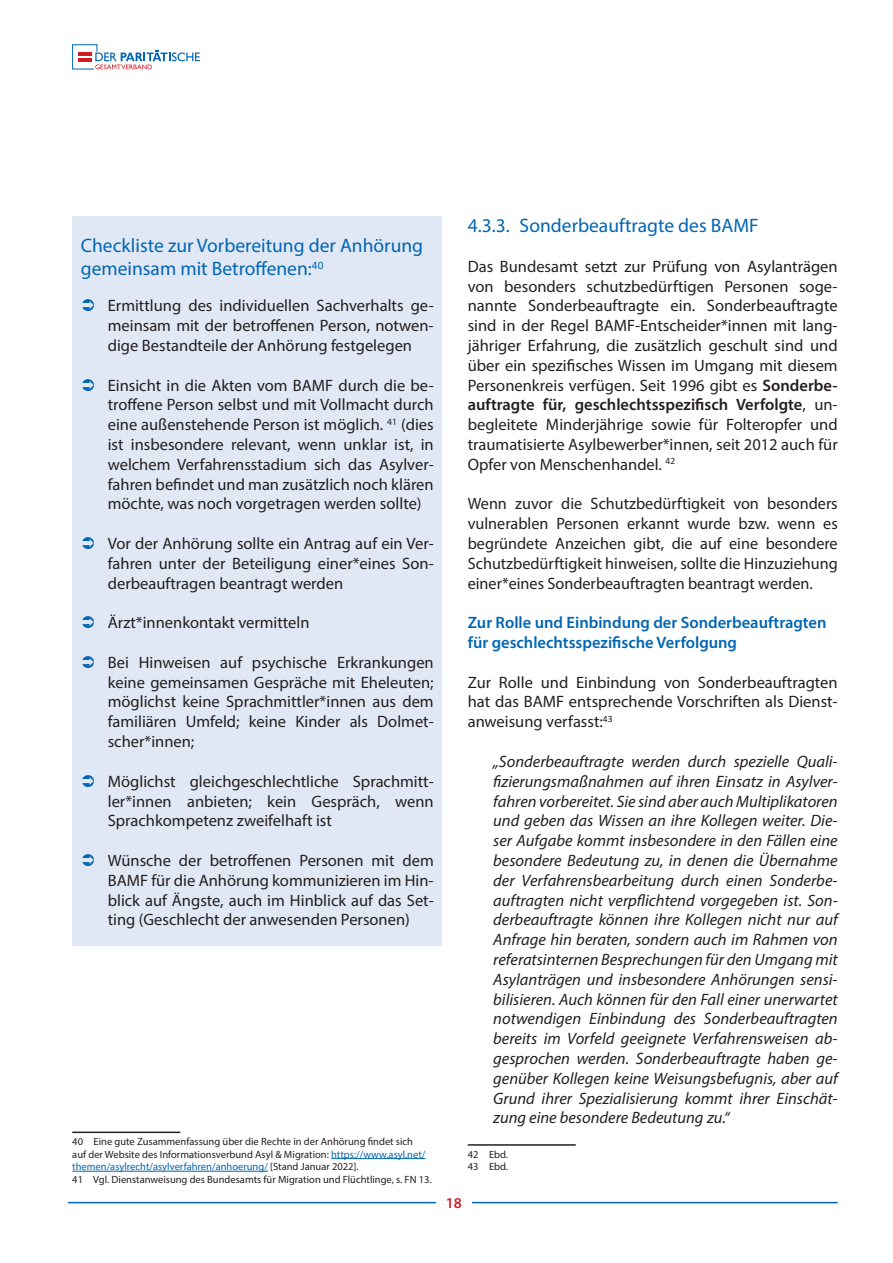
<style>
.page{position:relative;width:893px;height:1263px;background:#fff}
.page>*{position:absolute;margin:0;border:0;box-sizing:border-box;transform-origin:0 0}
.t1{font:19.5px/23.4px "Myriad Pro";color:#0166b3}
.t2{font:16.5px/19.8px "Myriad Pro";color:#231f20;text-align:justify}
.t3{font:italic 16.5px/19.8px "Myriad Pro";color:#231f20;text-align:justify}
.t4{font:600 16.5px/19.8px "Myriad Pro";color:#0166b3}
.t5{font:600 15px "Myriad Pro";color:#d01e25}
.t6{font:10.5px/12.6px "Myriad Pro";color:#231f20}
.s1{color:#0166b3}
.s2{font-weight:600}
</style>
<div class="page">
<hr style="left:68px;top:1202px;width:770px;height:1px;background:#0166b3">
<div style="left:436px;top:1197px;width:36px;height:26px;background:#fff"></div>
<svg style="left:72px;top:44px;width:128px;height:25px"></svg>
<div style="left:72px;top:216px;width:370px;height:729px;background:#e1e8f5"></div>
<hr style="left:72px;top:1131px;width:108px;height:2px;background:#231f20">
<hr style="left:331px;top:1158px;width:94px;height:1px;background:#0166b3">
<hr style="left:72px;top:1171px;width:196px;height:1px;background:#0166b3">
<hr style="left:468px;top:1144px;width:108px;height:2px;background:#231f20">
<p class="t1" style="left:81px;top:233px;width:344px">Checkliste zur Vorbereitung der Anhörung gemeinsam mit Betroffenen:<sup>40</sup></p>
<p class="t2" style="left:108px;top:296px;width:327px">Ermittlung des individuellen Sachverhalts ge&shy;meinsam mit der betroffenen Person, notwen&shy;dige Bestandteile der Anhörung festgelegen</p>
<p class="t2" style="left:108px;top:375px;width:327px">Einsicht in die Akten vom BAMF durch die be&shy;troffene Person selbst und mit Vollmacht durch eine außenstehende Person ist möglich. <sup>41</sup> (dies ist insbesondere relevant, wenn unklar ist, in welchem Verfahrensstadium sich das Asylver&shy;fahren befindet und man zusätzlich noch klären möchte, was noch vorgetragen werden sollte)</p>
<p class="t2" style="left:108px;top:533px;width:327px">Vor der Anhörung sollte ein Antrag auf ein Ver&shy;fahren unter der Beteiligung einer*eines Son&shy;derbeauftragen beantragt werden</p>
<p class="t2" style="left:108px;top:613px;width:203px">Ärzt*innenkontakt vermitteln</p>
<p class="t2" style="left:108px;top:652px;width:327px">Bei Hinweisen auf psychische Erkrankungen keine gemeinsamen Gespräche mit Eheleuten; möglichst keine Sprachmittler*innen aus dem familiären Umfeld; keine Kinder als Dolmet&shy;scher*innen;</p>
<p class="t2" style="left:108px;top:771px;width:327px">Möglichst gleichgeschlechtliche Sprachmitt&shy;ler*innen anbieten; kein Gespräch, wenn Sprachkompetenz zweifelhaft ist</p>
<p class="t2" style="left:108px;top:850px;width:327px">Wünsche der betroffenen Personen mit dem BAMF für die Anhörung kommunizieren im Hin&shy;blick auf Ängste, auch im Hinblick auf das Set&shy;ting (Geschlecht der anwesenden Personen)</p>
<p class="t6" style="left:72px;top:1135px;width:361px">40 Eine gute Zusammenfassung über die Rechte in der Anhörung findet sich<br>auf der Website des Informationsverbund Asyl &amp; Migration: <span class="s1">https://www.asyl.net/ themen/asylrecht/asylverfahren/anhoerung/</span> [Stand Januar 2022].<br>41 Vgl. Dienstanweisung des Bundesamts für Migration und Flüchtlinge, s. FN 13.</p>
<p class="t1" style="left:468px;top:214px;width:292px">4.3.3. Sonderbeauftragte des BAMF</p>
<p class="t2" style="left:468px;top:256px;width:371px">Das Bundesamt setzt zur Prüfung von Asylanträgen von besonders schutzbedürftigen Personen soge&shy;nannte Sonderbeauftragte ein. Sonderbeauftragte sind in der Regel BAMF-Entscheider*innen mit lang&shy;jähriger Erfahrung, die zusätzlich geschult sind und über ein spezifisches Wissen im Umgang mit diesem Personenkreis verfügen. Seit 1996 gibt es <span class="s2">Sonderbe&shy;auftragte für, geschlechtsspezifisch Verfolgte</span>, un&shy;begleitete Minderjährige sowie für Folteropfer und traumatisierte Asylbewerber*innen, seit 2012 auch für Opfer von Menschenhandel. <sup>42</sup></p>
<p class="t2" style="left:468px;top:494px;width:371px">Wenn zuvor die Schutzbedürftigkeit von besonders vulnerablen Personen erkannt wurde bzw. wenn es begründete Anzeichen gibt, die auf eine besondere Schutzbedürftigkeit hinweisen, sollte die Hinzuziehung einer*eines Sonderbeauftragten beantragt werden.</p>
<p class="t4" style="left:468px;top:612px;width:360px">Zur Rolle und Einbindung der Sonderbeauftragten für geschlechtsspezifische Verfolgung</p>
<p class="t2" style="left:468px;top:672px;width:371px">Zur Rolle und Einbindung von Sonderbeauftragten hat das BAMF entsprechende Vorschriften als Dienst&shy;anweisung verfasst:<sup>43</sup></p>
<p class="t3" style="left:493px;top:751px;width:346px">„Sonderbeauftragte werden durch spezielle Quali&shy;fizierungsmaßnahmen auf ihren Einsatz in Asylver&shy;fahren vorbereitet. Sie sind aber auch Multiplikatoren und geben das Wissen an ihre Kollegen weiter. Die&shy;ser Aufgabe kommt insbesondere in den Fällen eine besondere Bedeutung zu, in denen die Übernahme der Verfahrensbearbeitung durch einen Sonderbe&shy;auftragten nicht verpflichtend vorgegeben ist. Son&shy;derbeauftragte können ihre Kollegen nicht nur auf Anfrage hin beraten, sondern auch im Rahmen von referatsinternen Besprechungen für den Umgang mit Asylanträgen und insbesondere Anhörungen sensi&shy;bilisieren. Auch können für den Fall einer unerwartet notwendigen Einbindung des Sonderbeauftragten bereits im Vorfeld geeignete Verfahrensweisen ab&shy;gesprochen werden. Sonderbeauftragte haben ge&shy;genüber Kollegen keine Weisungsbefugnis, aber auf Grund ihrer Spezialisierung kommt ihrer Einschät&shy;zung eine besondere Bedeutung zu.“</p>
<p class="t6" style="left:468px;top:1147px;width:42px">42 Ebd.<br>43 Ebd.</p>
<p class="t5" style="left:446px;top:1193px;width:18px">18</p>
</div>
